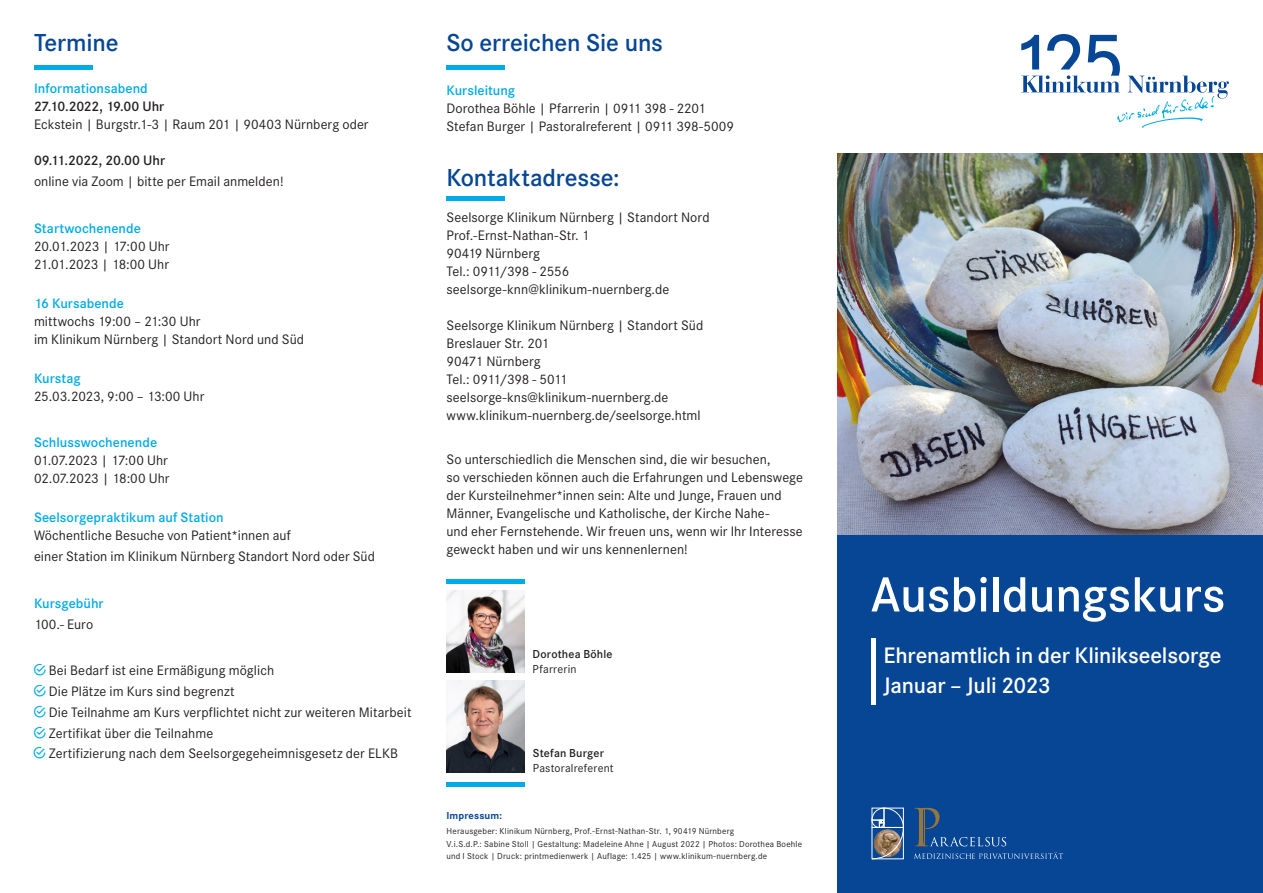
<style>
.page{position:relative;width:1263px;height:893px;background:#fff}
.page>*{position:absolute;margin:0;border:0;box-sizing:border-box;transform-origin:0 0}
.t1{font:600 51px "Corporate S";letter-spacing:-.005em;color:#fff}
.t2{font:600 25.5px "Corporate S";letter-spacing:-.005em;color:#074694}
.t3{font:600 23.25px/29.7px "Corporate S";letter-spacing:-.01em;color:#fff}
.t4{font:14.25px/18px "Corporate S";letter-spacing:.005em;color:#231f20}
.t5{font:600 14.25px "Corporate S";letter-spacing:.005em;color:#00abe7}
.t6{font:14.25px/18px "Corporate S";letter-spacing:-.015em;color:#231f20}
.t7{font:600 14.25px "Corporate S";letter-spacing:-.02em;color:#231f20}
.t8{font:600 12px "Corporate S";letter-spacing:.015em;color:#231f20}
.t9{font:12px "Corporate S";letter-spacing:.015em;color:#231f20}
.t10{font:700 10.5px "Corporate S";letter-spacing:.015em;color:#074694}
.t11{font:9px/12.3px "Corporate S";letter-spacing:.02em;color:#231f20}
.s1{color:#00abe7}
.s2{font-style:italic}
</style>
<div class="page">
<div style="left:838px;top:534px;width:425px;height:359px;background:#074694"></div>
<svg style="left:914px;top:852px;width:149px;height:7px"></svg>
<svg style="left:914px;top:808px;width:92px;height:38px"></svg>
<svg style="left:872px;top:808px;width:32px;height:51px"></svg>
<img style="left:838px;top:153px;width:425px;height:381px">
<hr style="left:872px;top:638px;width:4px;height:67px;background:#fff">
<svg style="left:1021px;top:34px;width:208px;height:94px"></svg>
<div style="left:446px;top:65px;width:58px;height:5px;background:#00abe7"></div>
<div style="left:34px;top:65px;width:58px;height:5px;background:#00abe7"></div>
<hr style="left:446px;top:197px;width:58px;height:4px;background:#00abe7">
<img style="left:446px;top:591px;width:78px;height:82px">
<img style="left:446px;top:680px;width:78px;height:92px">
<hr style="left:446px;top:579px;width:78px;height:4px;background:#00abe7">
<div style="left:446px;top:782px;width:78px;height:5px;background:#00abe7"></div>
<h2 class="t2" style="left:34px;top:25px;width:86px">Termine</h2>
<p class="t5" style="left:34px;top:79px;width:115px">Informationsabend</p>
<p class="t7" style="left:34px;top:97px;width:132px">27.10.2022, 19.00 Uhr</p>
<p class="t4" style="left:34px;top:115px;width:336px">Eckstein | Burgstr.1-3 | Raum 201 | 90403 Nürnberg oder</p>
<p class="t7" style="left:34px;top:151px;width:133px">09.11.2022, 20.00 Uhr</p>
<p class="t4" style="left:34px;top:172px;width:251px">online via Zoom | bitte per Email anmelden!</p>
<p class="t5" style="left:34px;top:218px;width:108px">Startwochenende</p>
<p class="t6" style="left:34px;top:236px;width:137px">20.01.2023 | 17:00 Uhr<br>21.01.2023 | 18:00 Uhr</p>
<p class="t5" style="left:34px;top:293px;width:91px">16 Kursabende</p>
<p class="t4" style="left:34px;top:311px;width:272px">mittwochs 19:00 – 21:30 Uhr<br>im Klinikum Nürnberg | Standort Nord und Süd</p>
<p class="t5" style="left:34px;top:368px;width:48px">Kurstag</p>
<p class="t4" style="left:34px;top:386px;width:172px">25.03.2023, 9:00 – 13:00 Uhr</p>
<p class="t5" style="left:34px;top:433px;width:125px">Schlusswochenende</p>
<p class="t6" style="left:34px;top:451px;width:137px">01.07.2023 | 17:00 Uhr<br>02.07.2023 | 18:00 Uhr</p>
<p class="t5" style="left:34px;top:508px;width:191px">Seelsorgepraktikum auf Station</p>
<p class="t4" style="left:34px;top:524px;width:342px;line-height:21px">Wöchentliche Besuche von Patient*innen auf<br>einer Station im Klinikum Nürnberg Standort Nord oder Süd</p>
<p class="t5" style="left:34px;top:593px;width:71px">Kursgebühr</p>
<p class="t4" style="left:34px;top:614px;width:61px">100.- Euro</p>
<p class="t4" style="left:34px;top:661px;width:242px"><span class="s1">◆</span> Bei Bedarf ist eine Ermäßigung möglich</p>
<p class="t4" style="left:34px;top:682px;width:202px"><span class="s1">◆</span> Die Plätze im Kurs sind begrenzt</p>
<p class="t4" style="left:34px;top:703px;width:379px"><span class="s1">◆</span> Die Teilnahme am Kurs verpflichtet nicht zur weiteren Mitarbeit</p>
<p class="t4" style="left:34px;top:724px;width:181px"><span class="s1">◆</span> Zertifikat über die Teilnahme</p>
<p class="t4" style="left:34px;top:744px;width:366px"><span class="s1">◆</span> Zertifizierung nach dem Seelsorgegeheimnisgesetz der ELKB</p>
<h2 class="t2" style="left:446px;top:25px;width:218px">So erreichen Sie uns</h2>
<p class="t5" style="left:446px;top:80px;width:70px">Kursleitung</p>
<p class="t4" style="left:446px;top:98px;width:289px">Dorothea Böhle | Pfarrerin | 0911 398 - 2201<br>Stefan Burger | Pastoralreferent | 0911 398-5009</p>
<h2 class="t2" style="left:446px;top:160px;width:175px">Kontaktadresse:</h2>
<p class="t4" style="left:446px;top:208px;width:265px">Seelsorge Klinikum Nürnberg | Standort Nord<br>Prof.-Ernst-Nathan-Str. 1<br>90419 Nürnberg<br>Tel.: 0911/398 - 2556 seelsorge-knn@klinikum-nuernberg.de</p>
<p class="t4" style="left:446px;top:316px;width:258px">Seelsorge Klinikum Nürnberg | Standort Süd<br>Breslauer Str. 201<br>90471 Nürnberg<br>Tel.: 0911/398 - 5011 seelsorge-kns@klinikum-nuernberg.de www.klinikum-nuernberg.de/seelsorge.html</p>
<p class="t4" style="left:446px;top:449px;width:358px">So unterschiedlich die Menschen sind, die wir besuchen,<br>so verschieden können auch die Erfahrungen und Lebenswege der Kursteilnehmer*innen sein: Alte und Junge, Frauen und Männer, Evangelische und Katholische, der Kirche Nahe-<br>und eher Fernstehende. Wir freuen uns, wenn wir Ihr Interesse geweckt haben und wir uns kennenlernen!</p>
<p class="t8" style="left:533px;top:646px;width:81px">Dorothea Böhle</p>
<p class="t9" style="left:533px;top:661px;width:45px">Pfarrerin</p>
<p class="t8" style="left:533px;top:745px;width:73px">Stefan Burger</p>
<p class="t9" style="left:533px;top:760px;width:82px">Pastoralreferent</p>
<p class="t10" style="left:446px;top:809px;width:57px">Impressum:</p>
<p class="t11" style="left:446px;top:825px;width:357px">Herausgeber: Klinikum Nürnberg, Prof.-Ernst-Nathan-Str. 1, 90419 Nürnberg<br>V.i.S.d.P.: Sabine Stoll | Gestaltung: Madeleine Ahne <span class="s2">|</span> August 2022 <span class="s2">|</span> Photos: Dorothea Boehle und I Stock | Druck: printmedienwerk | Auflage: 1.425 | www.klinikum-nuernberg.de</p>
<h1 class="t1" style="left:871px;top:560px;width:356px">Ausbildungskurs</h1>
<h3 class="t3" style="left:883px;top:640px;width:339px">Ehrenamtlich in der Klinikseelsorge<br>Januar – Juli 2023</h3>
</div>
